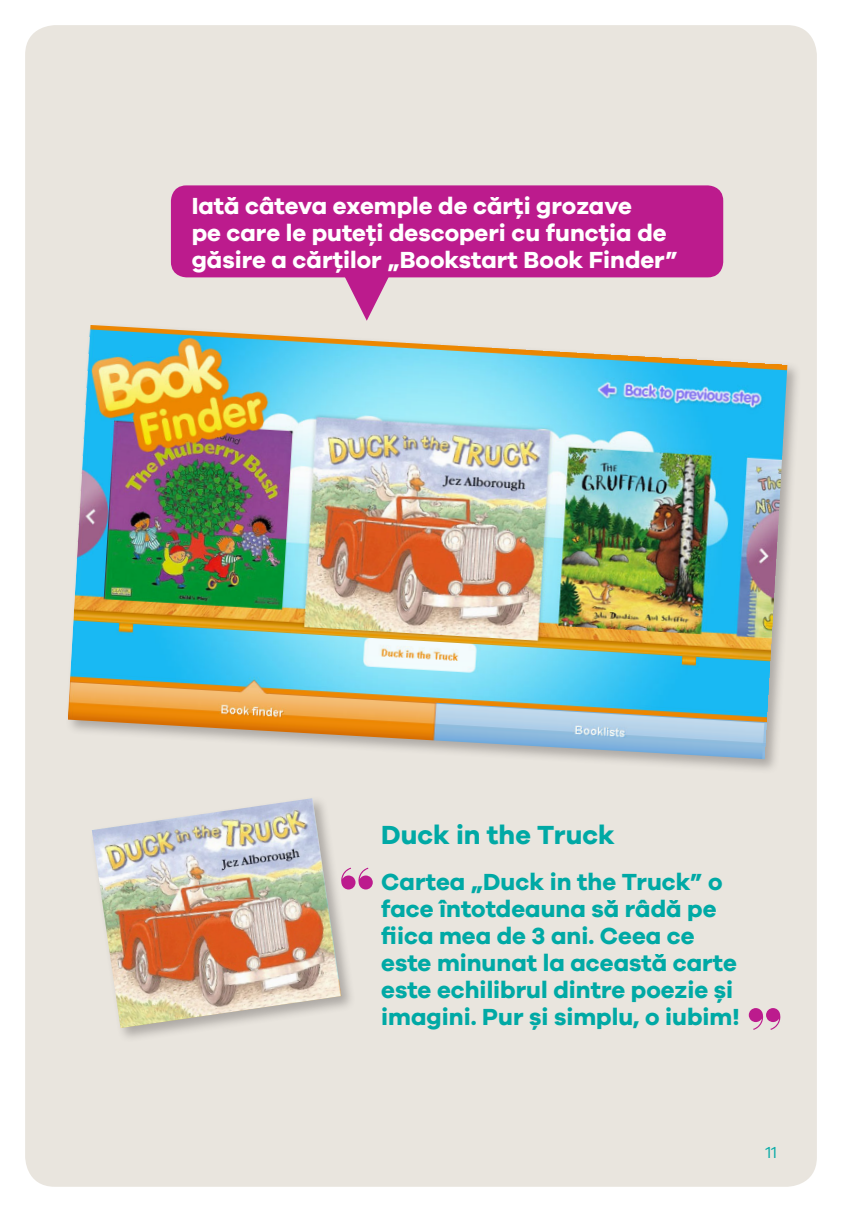
<style>
.page{position:relative;width:843px;height:1214px;background:#fff}
.page>*{position:absolute;margin:0;border:0;box-sizing:border-box;transform-origin:0 0}
.t1{font:700 27px "Galano Grotesque";color:#00a9a5}
.t2{font:700 24px/27px "Galano Grotesque";color:#00a9a5}
.t3{font:700 24px/27px "Galano Grotesque";color:#fff}
.t4{font:16.5px "Galano Grotesque";color:#00a9a5}
</style>
<div class="page">
<img style="left:25px;top:25px;width:792px;height:1162px">
<p class="t3" style="left:191px;top:191px;width:487px">Iată câteva exemple de cărți grozave<br>pe care le puteți descoperi cu funcția de găsire a cărților „Bookstart Book Finder”</p>
<p class="t1" style="left:381px;top:818px;width:235px">Duck in the Truck</p>
<p class="t2" style="left:381px;top:867px;width:359px">Cartea „Duck in the Truck” o face întotdeauna să râdă pe fiica mea de 3 ani. Ceea ce este minunat la această carte este echilibrul dintre poezie și imagini. Pur și simplu, o iubim!</p>
<p class="t4" style="left:765px;top:1142px;width:13px">11</p>
</div>
